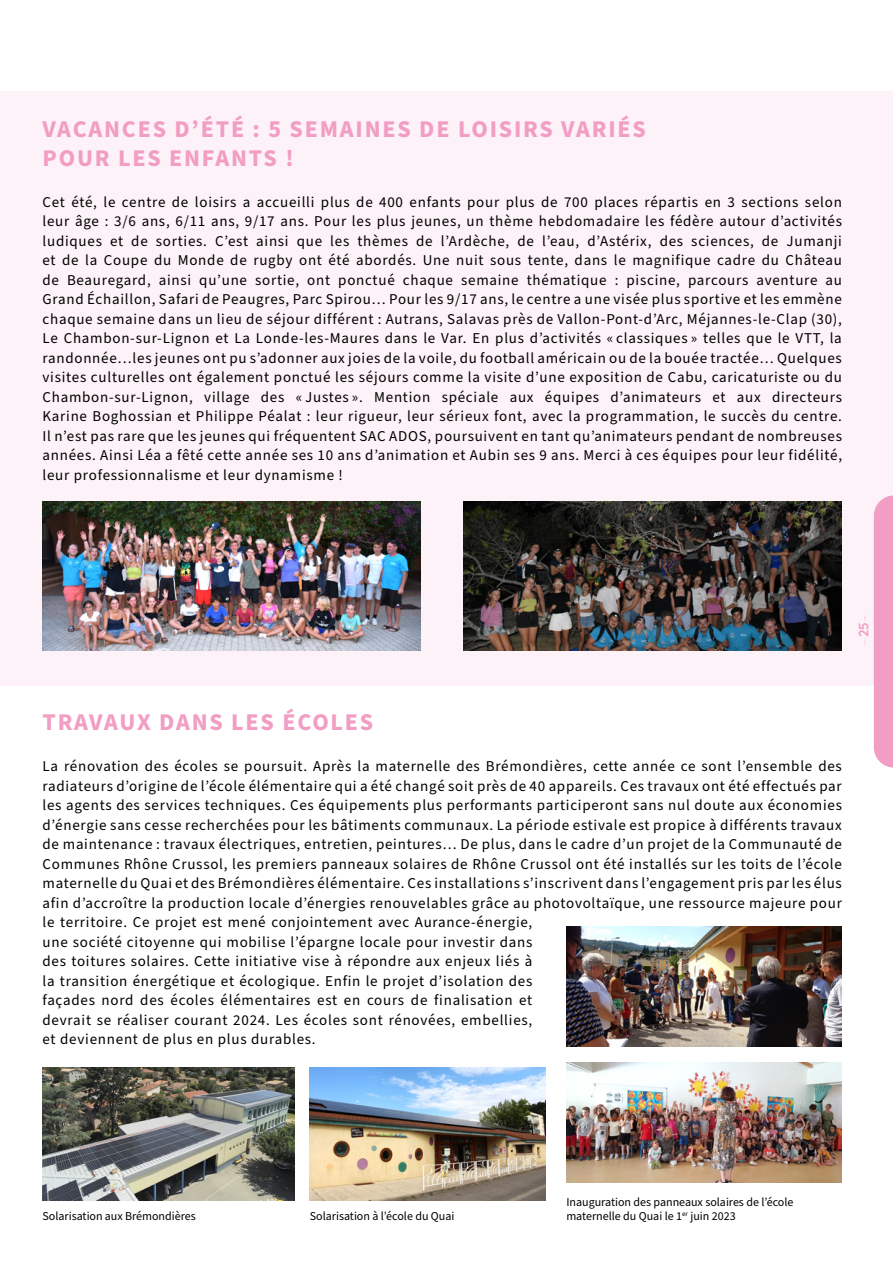
<style>
.page{position:relative;width:893px;height:1263px;background:#fff}
.page>*{position:absolute;margin:0;border:0;box-sizing:border-box;transform-origin:0 0}
.t1{font:700 24px/28.8px "Source Sans Pro";letter-spacing:.075em;color:#f29dc3}
.t2{font:15px/19.5px "Source Sans Pro";letter-spacing:.05em;color:#000;text-align:justify}
.t3{font:12px/14.4px "Source Sans Pro";color:#000}
</style>
<div class="page">
<div style="left:0;top:91px;width:893px;height:595px;background:#fdf2f8"></div>
<img style="left:43px;top:502px;width:378px;height:148px">
<img style="left:463px;top:502px;width:379px;height:148px">
<img style="left:43px;top:1067px;width:251px;height:133px">
<img style="left:310px;top:1067px;width:235px;height:133px">
<img style="left:566px;top:1062px;width:276px;height:120px">
<img style="left:566px;top:926px;width:276px;height:120px">
<div style="left:874px;top:495px;width:19px;height:272px;background:#f29dc3"></div>
<h1 class="t1" style="left:43px;top:115px;width:605px">VACANCES D’ÉTÉ : 5 SEMAINES DE LOISIRS VARIÉS<br>POUR LES ENFANTS !</h1>
<p class="t2" style="left:43px;top:192px;width:801px">Cet été, le centre de loisirs a accueilli plus de 400 enfants pour plus de 700 places répartis en 3 sections selon leur âge : 3/6 ans, 6/11 ans, 9/17 ans. Pour les plus jeunes, un thème hebdomadaire les fédère autour d’activités ludiques et de sorties. C’est ainsi que les thèmes de l’Ardèche, de l’eau, d’Astérix, des sciences, de Jumanji et de la Coupe du Monde de rugby ont été abordés. Une nuit sous tente, dans le magnifique cadre du Château de Beauregard, ainsi qu’une sortie, ont ponctué chaque semaine thématique : piscine, parcours aventure au Grand Échaillon, Safari de Peaugres, Parc Spirou… Pour les 9/17 ans, le centre a une visée plus sportive et les emmène chaque semaine dans un lieu de séjour différent : Autrans, Salavas près de Vallon-Pont-d’Arc, Méjannes-le-Clap (30), Le Chambon-sur-Lignon et La Londe-les-Maures dans le Var. En plus d’activités « classiques » telles que le VTT, la randonnée…les jeunes ont pu s’adonner aux joies de la voile, du football américain ou de la bouée tractée… Quelques visites culturelles ont également ponctué les séjours comme la visite d’une exposition de Cabu, caricaturiste ou du Chambon-sur-Lignon, village des « Justes ». Mention spéciale aux équipes d’animateurs et aux directeurs Karine Boghossian et Philippe Péalat : leur rigueur, leur sérieux font, avec la programmation, le succès du centre.<br>Il n’est pas rare que les jeunes qui fréquentent SAC ADOS, poursuivent en tant qu’animateurs pendant de nombreuses années. Ainsi Léa a fêté cette année ses 10 ans d’animation et Aubin ses 9 ans. Merci à ces équipes pour leur fidélité, leur professionnalisme et leur dynamisme !</p>
<h1 class="t1" style="left:43px;top:709px;width:332px">TRAVAUX DANS LES ÉCOLES</h1>
<p class="t2" style="left:43px;top:757px;width:801px;text-align:left">La rénovation des écoles se poursuit. Après la maternelle des Brémondières, cette année ce sont l’ensemble des radiateurs d’origine de l’école élémentaire qui a été changé soit près de 40 appareils. Ces travaux ont été effectués par les agents des services techniques. Ces équipements plus performants participeront sans nul doute aux économies d’énergie sans cesse recherchées pour les bâtiments communaux. La période estivale est propice à différents travaux de maintenance : travaux électriques, entretien, peintures… De plus, dans le cadre d’un projet de la Communauté de Communes Rhône Crussol, les premiers panneaux solaires de Rhône Crussol ont été installés sur les toits de l’école maternelle du Quai et des Brémondières élémentaire. Ces installations s’inscrivent dans l’engagement pris par les élus afin d’accroître la production locale d’énergies renouvelables grâce au photovoltaïque, une ressource majeure pour le territoire. Ce projet est mené conjointement avec Aurance-énergie,<br>une société citoyenne qui mobilise l’épargne locale pour investir dans<br>des toitures solaires. Cette initiative vise à répondre aux enjeux liés à<br>la transition énergétique et écologique. Enfin le projet d’isolation des<br>façades nord des écoles élémentaires est en cours de finalisation et<br>devrait se réaliser courant 2024. Les écoles sont rénovées, embellies,<br>et deviennent de plus en plus durables.</p>
<p class="t3" style="left:43px;top:1210px;width:155px">Solarisation aux Brémondières</p>
<p class="t3" style="left:310px;top:1210px;width:146px">Solarisation à l’école du Quai</p>
<p class="t3" style="left:566px;top:1195px;width:229px">Inauguration des panneaux solaires de l’école maternelle du Quai le 1<sup>er</sup> juin 2023</p>
</div>
